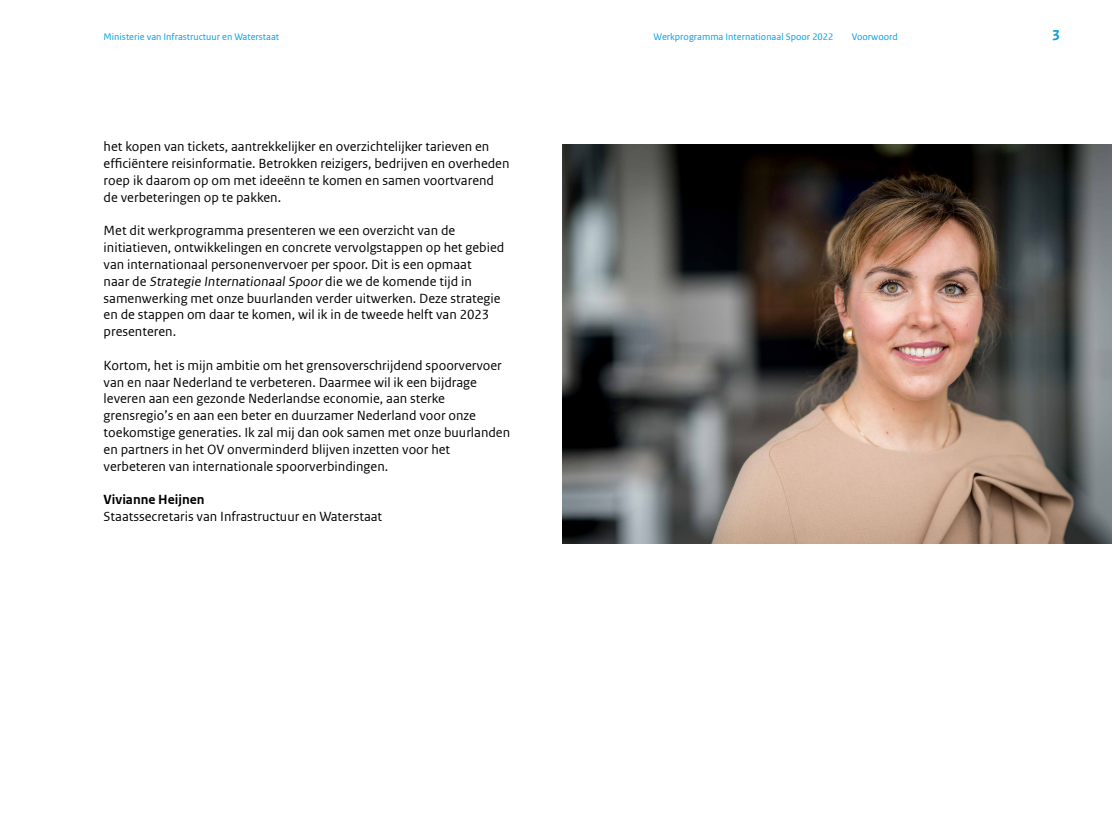
<style>
.page{position:relative;width:1112px;height:834px;background:#fff}
.page>*{position:absolute;margin:0;border:0;box-sizing:border-box;transform-origin:0 0}
.t1{font:700 15px "Rijksoverheid Sans Web Text";color:#009ee3}
.t2{font:14px/16.8px "Rijksoverheid Sans Web Text";color:#000}
.t3{font:700 14px "Rijksoverheid Sans Web Text";color:#000}
.t4{font:10px "Rijksoverheid Sans Web Text";color:#009ee3}
</style>
<div class="page">
<img style="left:562px;top:144px;width:550px;height:399px">
<p class="t4" style="left:104px;top:31px;width:177px">Ministerie van Infrastructuur en Waterstaat</p>
<p class="t4" style="left:654px;top:31px;width:181px">Werkprogramma Internationaal Spoor 2022</p>
<p class="t4" style="left:852px;top:31px;width:48px">Voorwoord</p>
<p class="t1" style="left:1052px;top:27px;width:9px">3</p>
<p class="t2" style="left:104px;top:138px;width:387px">het kopen van tickets, aantrekkelijker en overzichtelijker tarieven en</p>
<p class="t2" style="left:104px;top:155px;width:407px">efficiëntere reisinformatie. Betrokken reizigers, bedrijven en overheden roep ik daarom op om met ideeënn te komen en samen voortvarend</p>
<p class="t2" style="left:104px;top:189px;width:179px">de verbeteringen op te pakken.</p>
<p class="t2" style="left:104px;top:222px;width:402px">Met dit werkprogramma presenteren we een overzicht van de initiatieven, ontwikkelingen en concrete vervolgstappen op het gebied van internationaal personenvervoer per spoor. Dit is een opmaat<br>naar de Strategie Internationaal Spoor die we de komende tijd in samenwerking met onze buurlanden verder uitwerken. Deze strategie en de stappen om daar te komen, wil ik in de tweede helft van 2023 presenteren.</p>
<p class="t2" style="left:104px;top:357px;width:408px">Kortom, het is mijn ambitie om het grensoverschrijdend spoorvervoer van en naar Nederland te verbeteren. Daarmee wil ik een bijdrage leveren aan een gezonde Nederlandse economie, aan sterke grensregio’s en aan een beter en duurzamer Nederland voor onze toekomstige generaties. Ik zal mij dan ook samen met onze buurlanden en partners in het OV onverminderd blijven inzetten voor het verbeteren van internationale spoorverbindingen.</p>
<p class="t3" style="left:104px;top:492px;width:102px">Vivianne Heijnen</p>
<p class="t2" style="left:104px;top:508px;width:280px">Staatssecretaris van Infrastructuur en Waterstaat</p>
</div>
